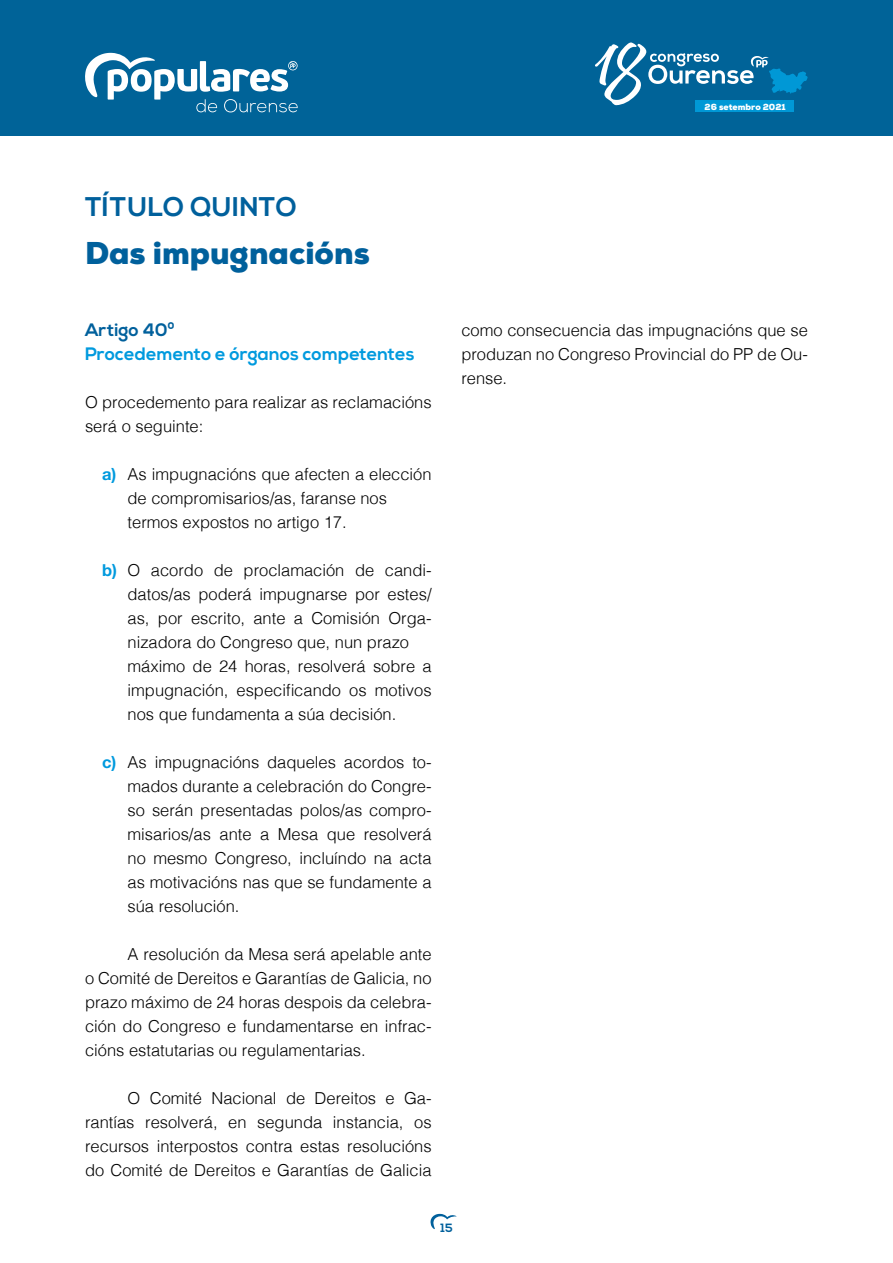
<style>
.page{position:relative;width:893px;height:1263px;background:#fff}
.page>*{position:absolute;margin:0;border:0;box-sizing:border-box;transform-origin:0 0}
.Títulos_1{font:900 31.5px "Nexa";color:#00609c}
.Títulos_1-2{font:700 27px "Nexa";letter-spacing:.01em;color:#00609c}
.Títulos_3__artículos{font:700 18px/24px "Nexa";letter-spacing:.005em;color:#009ade}
.a__Listas{font:300 16.5px/24px "Helvetica";color:#000;text-align:justify}
.Primer_párrafo{font:300 16.5px/24px "Helvetica";color:#000}
.t1{font:700 12px "Nexa";color:#00609c}
.t2{font:900 8.85px "Nexa";color:#fff}
.s1{color:#00609c}
.s2{font-family:"Helvetica Neue LT Std";font-weight:700;color:#009ade}
</style>
<div class="page">
<div style="left:0;top:0;width:893px;height:136px;background:#006398"></div>
<div style="left:695px;top:101px;width:99px;height:11px;background:#0098d6"></div>
<svg style="left:595px;top:42px;width:213px;height:63px"></svg>
<svg style="left:85px;top:53px;width:213px;height:59px"></svg>
<svg style="left:430px;top:1214px;width:27px;height:15px"></svg>
<p class="t2" style="left:705px;top:101px;width:83px">26 setembro 2021</p>
<p class="Títulos_1-2" style="left:85px;top:191px;width:213px">TÍTULO QUINTO</p>
<p class="Títulos_1" style="left:85px;top:233px;width:286px">Das impugnacións</p>
<p class="Títulos_3__artículos" style="left:85px;top:318px;width:331px"><span class="s1">Artigo 40º<br></span>Procedemento e órganos competentes</p>
<p class="Primer_párrafo" style="left:85px;top:389px;width:348px">O procedemento para realizar as reclamacións será o seguinte:</p>
<p class="a__Listas" style="left:128px;top:461px;width:306px;text-align:left;text-indent:-26px"><span class="s2">a)</span> As impugnacións que afecten a elección de compromisarios/as, faranse nos termos expostos no artigo 17.</p>
<p class="a__Listas" style="left:128px;top:557px;width:306px;text-align:left;text-indent:-26px"><span class="s2">b)</span> O acordo de proclamación de candi&shy;datos/as poderá impugnarse por estes/ as, por escrito, ante a Comisión Orga&shy;nizadora do Congreso que, nun prazo máximo de 24 horas, resolverá sobre a impugnación, especificando os motivos nos que fundamenta a súa decisión.</p>
<p class="a__Listas" style="left:128px;top:749px;width:306px;text-indent:-26px"><span class="s2">c)</span> As impugnacións daqueles acordos to&shy;mados durante a celebración do Congre&shy;so serán presentadas polos/as compro&shy;misarios/as ante a Mesa que resolverá no mesmo Congreso, incluíndo na acta as motivacións nas que se fundamente a súa resolución.</p>
<p class="a__Listas" style="left:85px;top:941px;width:348px;text-indent:43px">A resolución da Mesa será apelable ante o Comité de Dereitos e Garantías de Galicia, no prazo máximo de 24 horas despois da celebra&shy;ción do Congreso e fundamentarse en infrac&shy;cións estatutarias ou regulamentarias.</p>
<p class="a__Listas" style="left:85px;top:1085px;width:348px;text-indent:43px">O Comité Nacional de Dereitos e Ga&shy;rantías resolverá, en segunda instancia, os recursos interpostos contra estas resolucións do Comité de Dereitos e Garantías de Galicia</p>
<p class="a__Listas" style="left:461px;top:317px;width:348px">como consecuencia das impugnacións que se produzan no Congreso Provincial do PP de Ou&shy;rense.</p>
<p class="t1" style="left:440px;top:1220px;width:14px">15</p>
</div>
